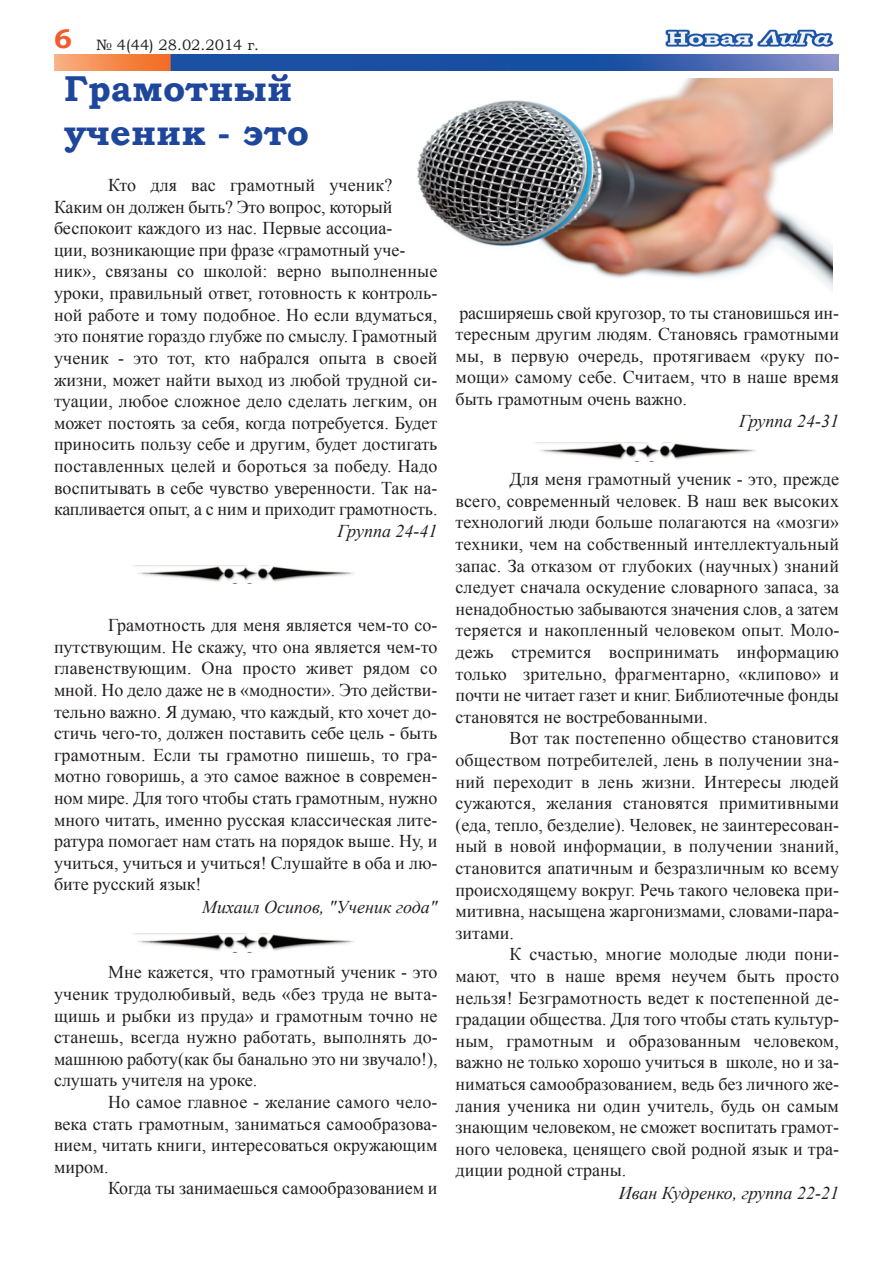
<style>
.page{position:relative;width:893px;height:1263px;background:#fff}
.page>*{position:absolute;margin:0;border:0;box-sizing:border-box;transform-origin:0 0}
.t1{font:700 36px/43.2px "Bookman Old Style";color:#1f469d}
.t2{font:18px/21.6px "Times New Roman";color:#231f20;text-align:justify}
.t3{font:italic 18px "Times New Roman";color:#231f20}
.t4{font:15px "Bookman Old Style";color:#231f20}
.s1{font-weight:700;font-size:27px;color:#f15d2f}
</style>
<div class="page">
<img style="left:54px;top:54px;width:784px;height:16px">
<img style="left:665px;top:29px;width:169px;height:18px">
<img style="left:417px;top:78px;width:416px;height:212px">
<img style="left:133px;top:565px;width:221px;height:17px">
<img style="left:136px;top:934px;width:218px;height:18px">
<img style="left:538px;top:443px;width:218px;height:18px">
<p class="t4" style="left:54px;top:36px;width:207px"><span class="s1">6</span> № 4(44) 28.02.2014 г.</p>
<h1 class="t1" style="left:64px;top:67px;width:246px">Грамотный ученик - это</h1>
<p class="t2" style="left:54px;top:174px;width:385px;text-align:left;text-indent:54px">Кто для вас грамотный ученик?<br>Каким он должен быть? Это вопрос, который беспокоит каждого из нас. Первые ассоциа-<br>ции, возникающие при фразе «грамотный уче&shy;ник», связаны со школой: верно выполненные уроки, правильный ответ, готовность к контроль&shy;ной работе и тому подобное. Но если вдуматься, это понятие гораздо глубже по смыслу. Грамотный ученик - это тот, кто набрался опыта в своей жизни, может найти выход из любой трудной си&shy;туации, любое сложное дело сделать легким, он может постоять за себя, когда потребуется. Будет приносить пользу себе и другим, будет достигать поставленных целей и бороться за победу. Надо воспитывать в себе чувство уверенности. Так на&shy;капливается опыт, а с ним и приходит грамотность.</p>
<p class="t3" style="left:337px;top:521px;width:101px">Группа 24-41</p>
<p class="t2" style="left:54px;top:614px;width:385px;text-indent:54px">Грамотность для меня является чем-то со&shy;путствующим. Не скажу, что она является чем-то главенствующим. Она просто живет рядом со мной. Но дело даже не в «модности». Это действи&shy;тельно важно. Я думаю, что каждый, кто хочет до&shy;стичь чего-то, должен поставить себе цель - быть грамотным. Если ты грамотно пишешь, то гра&shy;мотно говоришь, а это самое важное в современ&shy;ном мире. Для того чтобы стать грамотным, нужно много читать, именно русская классическая лите&shy;ратура помогает нам стать на порядок выше. Ну, и учиться, учиться и учиться! Слушайте в оба и лю&shy;бите русский язык!</p>
<p class="t3" style="left:202px;top:896px;width:237px">Михаил Осипов, "Ученик года"</p>
<p class="t2" style="left:54px;top:961px;width:385px;text-indent:54px">Мне кажется, что грамотный ученик - это ученик трудолюбивый, ведь «без труда не выта&shy;щишь и рыбки из пруда» и грамотным точно не станешь, всегда нужно работать, выполнять до&shy;машнюю работу(как бы банально это ни звучало!), слушать учителя на уроке.</p>
<p class="t2" style="left:54px;top:1091px;width:385px;text-indent:54px">Но самое главное - желание самого чело&shy;века стать грамотным, заниматься самообразова&shy;нием, читать книги, интересоваться окружающим миром.</p>
<p class="t2" style="left:108px;top:1177px;width:331px">Когда ты занимаешься самообразованием и</p>
<p class="t2" style="left:455px;top:302px;width:385px">расширяешь свой кругозор, то ты становишься ин&shy;тересным другим людям. Становясь грамотными мы, в первую очередь, протягиваем «руку по&shy;мощи» самому себе. Считаем, что в наше время быть грамотным очень важно.</p>
<p class="t3" style="left:739px;top:411px;width:101px">Группа 24-31</p>
<p class="t2" style="left:455px;top:468px;width:385px;text-indent:54px">Для меня грамотный ученик - это, прежде всего, современный человек. В наш век высоких технологий люди больше полагаются на «мозги» техники, чем на собственный интеллектуальный запас. За отказом от глубоких (научных) знаний следует сначала оскудение словарного запаса, за ненадобностью забываются значения слов, а затем теряется и накопленный человеком опыт. Моло&shy;дежь стремится воспринимать информацию только зрительно, фрагментарно, «клипово» и почти не читает газет и книг. Библиотечные фонды становятся не востребованными.</p>
<p class="t2" style="left:455px;top:727px;width:385px;text-indent:54px">Вот так постепенно общество становится обществом потребителей, лень в получении зна&shy;ний переходит в лень жизни. Интересы людей сужаются, желания становятся примитивными (еда, тепло, безделие). Человек, не заинтересован&shy;ный в новой информации, в получении знаний, становится апатичным и безразличным ко всему происходящему вокруг. Речь такого человека при&shy;митивна, насыщена жаргонизмами, словами-пара&shy;зитами.</p>
<p class="t2" style="left:455px;top:943px;width:385px;text-indent:54px">К счастью, многие молодые люди пони&shy;мают, что в наше время неучем быть просто нельзя! Безграмотность ведет к постепенной де&shy;градации общества. Для того чтобы стать культур&shy;ным, грамотным и образованным человеком, важно не только хорошо учиться в школе, но и за&shy;ниматься самообразованием, ведь без личного же&shy;лания ученика ни один учитель, будь он самым знающим человеком, не сможет воспитать грамот&shy;ного человека, ценящего свой родной язык и тра&shy;диции родной страны.</p>
<p class="t3" style="left:619px;top:1183px;width:222px">Иван Кудренко, группа 22-21</p>
</div>
